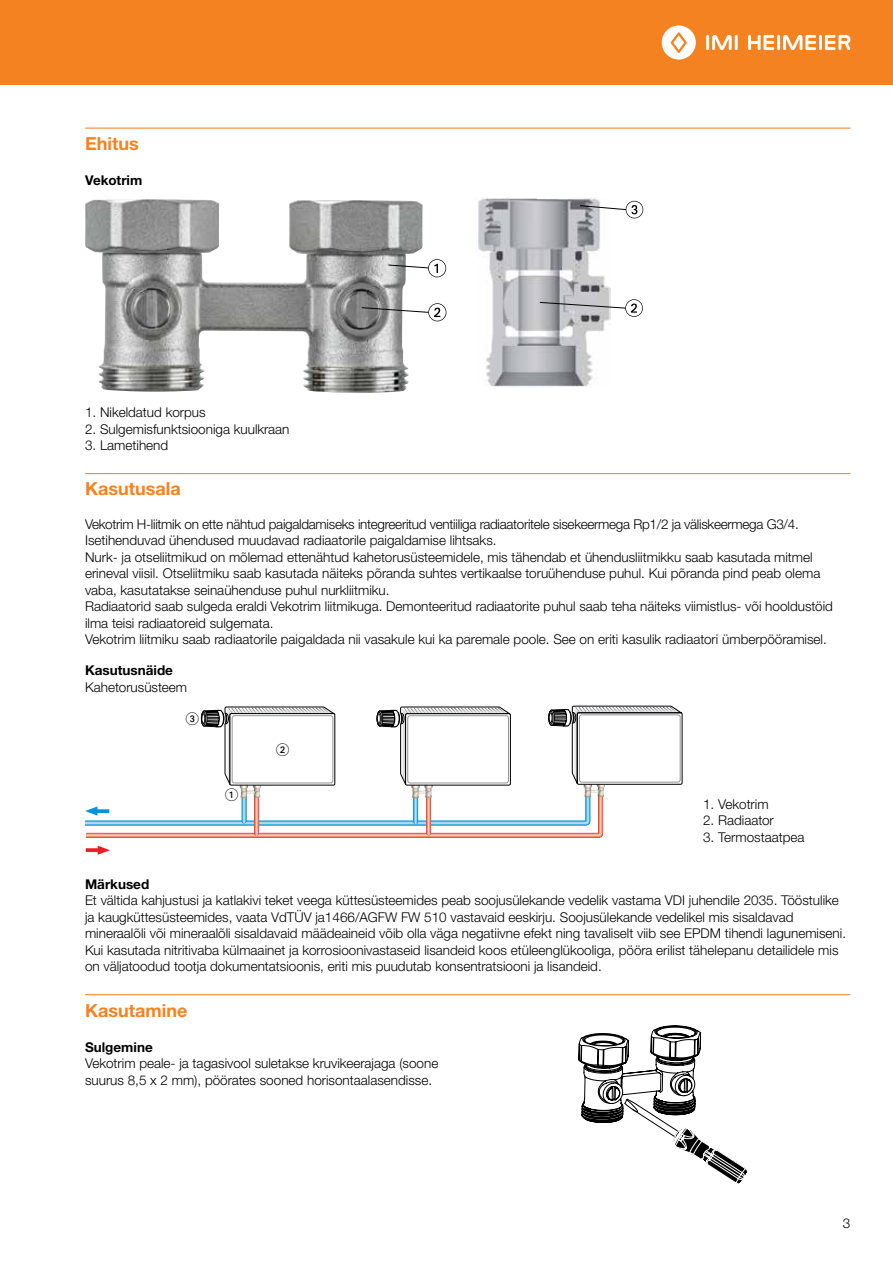
<style>
.page{position:relative;width:893px;height:1263px;background:#fff}
.page>*{position:absolute;margin:0;border:0;box-sizing:border-box;transform-origin:0 0}
.t1{font:700 18px "Helvetica Neue LTW1 G";color:#f58220}
.t2{font:300 13.5px/16.5px "Helvetica Neue LTW1 G";color:#000}
.t3{font:700 13.5px "Helvetica Neue LTW1 G";color:#000}
</style>
<div class="page">
<div style="left:0;top:0;width:893px;height:85px;background:#f58220"></div>
<hr style="left:706px;top:35px;width:3px;height:15px;background:#fff">
<hr style="left:735px;top:35px;width:3px;height:15px;background:#fff">
<svg style="left:712px;top:35px;width:20px;height:15px"></svg>
<svg style="left:662px;top:25px;width:34px;height:35px"></svg>
<hr style="left:777px;top:35px;width:3px;height:15px;background:#fff">
<svg style="left:748px;top:35px;width:26px;height:15px"></svg>
<hr style="left:819px;top:35px;width:3px;height:15px;background:#fff">
<svg style="left:783px;top:35px;width:33px;height:15px"></svg>
<svg style="left:825px;top:35px;width:25px;height:15px"></svg>
<hr style="left:85px;top:128px;width:765px;height:1px;background:#f58220">
<hr style="left:85px;top:473px;width:765px;height:1px;background:#f58220">
<hr style="left:85px;top:994px;width:765px;height:1px;background:#f58220">
<img style="left:85px;top:199px;width:338px;height:194px">
<svg style="left:361px;top:259px;width:85px;height:62px"></svg>
<img style="left:478px;top:198px;width:132px;height:189px">
<svg style="left:539px;top:201px;width:104px;height:116px"></svg>
<svg style="left:86px;top:845px;width:24px;height:10px"></svg>
<svg style="left:579px;top:1026px;width:168px;height:158px"></svg>
<svg style="left:85px;top:706px;width:597px;height:132px"></svg>
<h1 class="t1" style="left:85px;top:132px;width:55px">Ehitus</h1>
<p class="t3" style="left:85px;top:172px;width:59px">Vekotrim</p>
<p class="t2" style="left:85px;top:404px;width:122px">1. Nikeldatud korpus</p>
<p class="t2" style="left:85px;top:421px;width:206px">2. Sulgemisfunktsiooniga kuulkraan</p>
<p class="t2" style="left:85px;top:437px;width:85px">3. Lametihend</p>
<h1 class="t1" style="left:85px;top:478px;width:97px">Kasutusala</h1>
<p class="t2" style="left:85px;top:516px;width:749px">Vekotrim H-liitmik on ette nähtud paigaldamiseks integreeritud ventiiliga radiaatoritele sisekeermega Rp1/2 ja väliskeermega G3/4.<br>Isetihenduvad ühendused muudavad radiaatorile paigaldamise lihtsaks.<br>Nurk- ja otseliitmikud on mõlemad ettenähtud kahetorusüsteemidele, mis tähendab et ühendusliitmikku saab kasutada mitmel erineval viisil. Otseliitmiku saab kasutada näiteks põranda suhtes vertikaalse toruühenduse puhul. Kui põranda pind peab olema vaba, kasutatakse seinaühenduse puhul nurkliitmiku.<br>Radiaatorid saab sulgeda eraldi Vekotrim liitmikuga. Demonteeritud radiaatorite puhul saab teha näiteks viimistlus- või hooldustöid ilma teisi radiaatoreid sulgemata.<br>Vekotrim liitmiku saab radiaatorile paigaldada nii vasakule kui ka paremale poole. See on eriti kasulik radiaatori ümberpööramisel.</p>
<p class="t3" style="left:85px;top:662px;width:89px">Kasutusnäide</p>
<p class="t2" style="left:85px;top:678px;width:104px">Kahetorusüsteem</p>
<p class="t2" style="left:703px;top:796px;width:67px">1. Vekotrim</p>
<p class="t2" style="left:703px;top:812px;width:72px">2. Radiaator</p>
<p class="t2" style="left:703px;top:828px;width:103px">3. Termostaatpea</p>
<p class="t3" style="left:85px;top:876px;width:66px">Märkused</p>
<p class="t2" style="left:85px;top:892px;width:763px">Et vältida kahjustusi ja katlakivi teket veega küttesüsteemides peab soojusülekande vedelik vastama VDI juhendile 2035. Tööstulike ja kaugküttesüsteemides, vaata VdTÜV ja1466/AGFW FW 510 vastavaid eeskirju. Soojusülekande vedelikel mis sisaldavad mineraalõli või mineraalõli sisaldavaid määdeaineid võib olla väga negatiivne efekt ning tavaliselt viib see EPDM tihendi lagunemiseni.<br>Kui kasutada nitritivaba külmaainet ja korrosioonivastaseid lisandeid koos etüleenglükooliga, pööra erilist tähelepanu detailidele mis on väljatoodud tootja dokumentatsioonis, eriti mis puudutab konsentratsiooni ja lisandeid.</p>
<h1 class="t1" style="left:85px;top:999px;width:104px">Kasutamine</h1>
<p class="t3" style="left:85px;top:1038px;width:69px">Sulgemine</p>
<p class="t2" style="left:85px;top:1055px;width:355px">Vekotrim peale- ja tagasivool suletakse kruvikeerajaga (soone suurus 8,5 x 2 mm), pöörates sooned horisontaalasendisse.</p>
<p class="t2" style="left:843px;top:1215px;width:9px">3</p>
</div>
